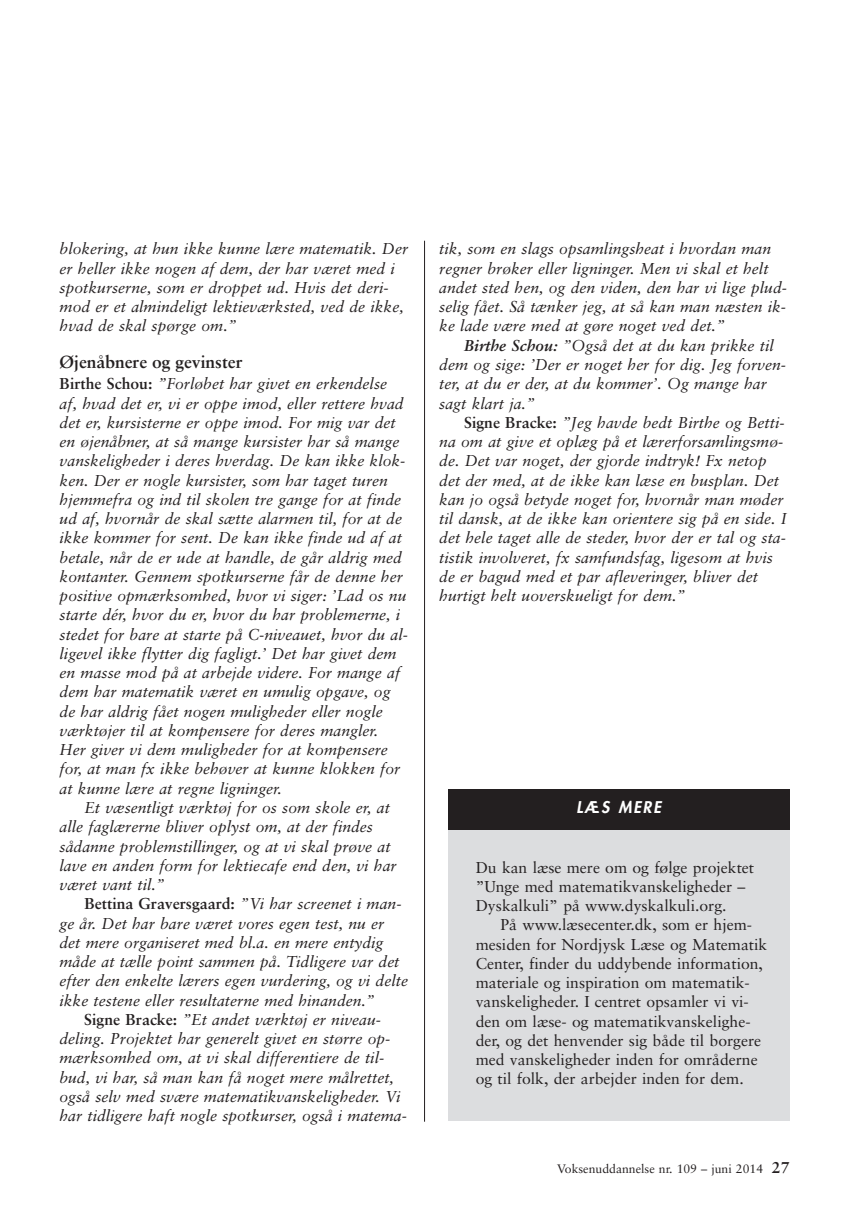
<style>
.page{position:relative;width:864px;height:1216px;background:#fff}
.page>*{position:absolute;margin:0;border:0;box-sizing:border-box;transform-origin:0 0}
.t1{font:700 17.5px "Sabon";color:#231f20}
.t2{font:italic 15.75px/19.2px "Sabon";color:#231f20}
.t3{font:15.75px/19.2px "Sabon";color:#231f20}
.t4{font:700 15.75px "Sabon";color:#231f20}
.t5{font:italic 800 15.75px "Futura";letter-spacing:.115em;color:#fff}
.t6{font:12.25px "Sabon";color:#231f20}
.s1{font-weight:700;font-style:normal}
.s2{font-weight:400;font-style:italic}
.s3{font-weight:700}
.s4{font-weight:700;font-size:15.75px}
</style>
<div class="page">
<hr style="left:424px;top:241px;width:1px;height:880px;background:#231f20">
<div style="left:448px;top:790px;width:341px;height:330px;background:#dcdddf"></div>
<div style="left:448px;top:789px;width:341px;height:40px;background:#231f20"></div>
<p class="t2" style="left:60px;top:240px;width:350px">blokering, at hun ikke kunne lære matematik. Der er heller ikke nogen af dem, der har været med i spotkurserne, som er droppet ud. Hvis det deri&shy;mod er et almindeligt lektieværksted, ved de ikke, hvad de skal spørge om.”</p>
<p class="t1" style="left:60px;top:355px;width:184px">Øjenåbnere og gevinster</p>
<p class="t2" style="left:60px;top:375px;width:350px"><span class="s1">Birthe Schou:</span> ”Forløbet har givet en erkendelse af, hvad det er, vi er oppe imod, eller rettere hvad det er, kursisterne er oppe imod. For mig var det en øjenåbner, at så mange kursister har så mange vanskeligheder i deres hverdag. De kan ikke klok&shy;ken. Der er nogle kursister, som har taget turen hjemmefra og ind til skolen tre gange for at finde ud af, hvornår de skal sætte alarmen til, for at de ikke kommer for sent. De kan ikke finde ud af at betale, når de er ude at handle, de går aldrig med kontanter. Gennem spotkurserne får de denne her positive opmærksomhed, hvor vi siger: ’Lad os nu starte dér, hvor du er, hvor du har problemerne, i stedet for bare at starte på C-niveauet, hvor du al&shy;ligevel ikke flytter dig fagligt.’ Det har givet dem en masse mod på at arbejde videre. For mange af dem har matematik været en umulig opgave, og de har aldrig fået nogen muligheder eller nogle værktøjer til at kompensere for deres mangler.<br>Her giver vi dem muligheder for at kompensere for, at man fx ikke behøver at kunne klokken for at kunne lære at regne ligninger.</p>
<p class="t2" style="left:59px;top:799px;width:338px;text-indent:25px">Et væsentligt værktøj for os som skole er, at alle faglærerne bliver oplyst om, at der findes sådanne problemstillinger, og at vi skal prøve at lave en anden form for lektiecafe end den, vi har været vant til.”</p>
<p class="t4" style="left:84px;top:897px;width:318px">Bettina Graversgaard: <span class="s2">”Vi har screenet i man-</span></p>
<p class="t2" style="left:59px;top:914px;width:326px">ge år. Det har bare været vores egen test, nu er</p>
<p class="t2" style="left:59px;top:933px;width:325px">det mere organiseret med bl.a. en mere entydig</p>
<p class="t2" style="left:59px;top:953px;width:341px">måde at tælle point sammen på. Tidligere var det</p>
<p class="t2" style="left:59px;top:972px;width:350px">efter den enkelte lærers egen vurdering, og vi delte</p>
<p class="t2" style="left:59px;top:991px;width:316px">ikke testene eller resultaterne med hinanden.”</p>
<p class="t2" style="left:84px;top:1010px;width:298px"><span class="s1">Signe Bracke:</span> ”Et andet værktøj er niveau-</p>
<p class="t2" style="left:59px;top:1030px;width:332px">deling. Projektet har generelt givet en større op-</p>
<p class="t2" style="left:59px;top:1049px;width:326px">mærksomhed om, at vi skal differentiere de til-</p>
<p class="t2" style="left:59px;top:1068px;width:336px">bud, vi har, så man kan få noget mere målrettet,</p>
<p class="t2" style="left:59px;top:1087px;width:342px">også selv med svære matematikvanskeligheder. Vi</p>
<p class="t2" style="left:59px;top:1107px;width:349px">har tidligere haft nogle spotkurser, også i matema-</p>
<p class="t2" style="left:439px;top:240px;width:349px">tik, som en slags opsamlingsheat i hvordan man regner brøker eller ligninger. Men vi skal et helt andet sted hen, og den viden, den har vi lige plud&shy;selig fået. Så tænker jeg, at så kan man næsten ik&shy;ke lade være med at gøre noget ved det.”</p>
<p class="t2" style="left:439px;top:337px;width:348px;text-indent:25px"><span class="s3">Birthe Schou:</span> ”Også det at du kan prikke til dem og sige: ’Der er noget her for dig. Jeg forven&shy;ter, at du er der, at du kommer’. Og mange har sagt klart ja.”</p>
<p class="t2" style="left:439px;top:414px;width:349px;text-indent:25px"><span class="s1">Signe Bracke:</span> ”Jeg havde bedt Birthe og Betti&shy;na om at give et oplæg på et lærerforsamlingsmø&shy;de. Det var noget, der gjorde indtryk! Fx netop det der med, at de ikke kan læse en busplan. Det kan jo også betyde noget for, hvornår man møder til dansk, at de ikke kan orientere sig på en side. I det hele taget alle de steder, hvor der er tal og sta&shy;tistik involveret, fx samfundsfag, ligesom at hvis de er bagud med et par afleveringer, bliver det hurtigt helt uoverskueligt for dem.”</p>
<p class="t5" style="left:576px;top:799px;width:86px">LÆS MERE</p>
<p class="t3" style="left:475px;top:858px;width:280px">Du kan læse mere om og følge projektet ”Unge med matematikvanskeligheder –<br>Dyskalkuli” på www.dyskalkuli.org.</p>
<p class="t3" style="left:475px;top:916px;width:293px;text-indent:25px">På www.læsecenter.dk, som er hjem&shy;mesiden for Nordjysk Læse og Matematik Center, finder du uddybende information, materiale og inspiration om matematik&shy;vanskeligheder. I centret opsamler vi vi&shy;den om læse- og matematikvanskelighe&shy;der, og det henvender sig både til borgere med vanskeligheder inden for områderne og til folk, der arbejder inden for dem.</p>
<p class="t6" style="left:557px;top:1163px;width:234px">Voksenuddannelse nr. 109 – juni 2014 <span class="s4">27</span></p>
</div>
